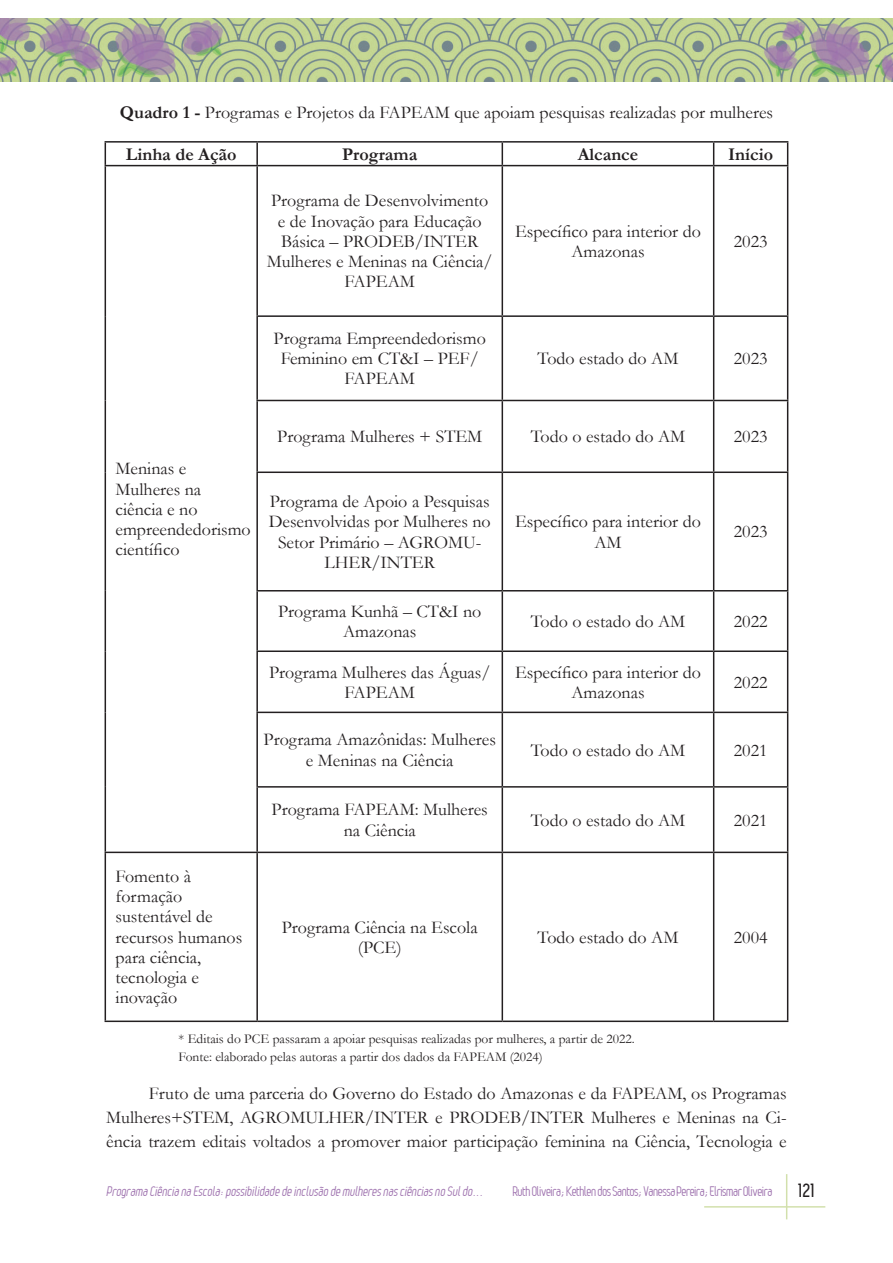
<style>
.page{position:relative;width:893px;height:1263px;background:#fff}
.page>*{position:absolute;margin:0;border:0;box-sizing:border-box;transform-origin:0 0}
.Texto{font:18px/20.2px "Garamond";color:#231f20;text-align:center}
.Título_1-imgs{font:18px "Garamond";color:#231f20}
.t1{font:700 18px "Garamond";color:#231f20}
.t2{font:700 18px "Leger";color:#231f20}
.Fonte{font:13.5px "Garamond";color:#231f20}
.t3{font:italic 13.5px "Leger";color:#9f73af}
.t4{font:13.5px "Leger";letter-spacing:-.03em;color:#9f73af}
.s1{font-weight:700}
</style>
<div class="page">
<hr style="left:786px;top:1174px;width:1px;height:45px;background:#d2e0ac">
<hr style="left:704px;top:1206px;width:121px;height:1px;background:#d2e0ac">
<img style="left:0;top:18px;width:893px;height:64px">
<hr style="left:105px;top:141px;width:152px;height:2px;background:#231f20">
<svg style="left:105px;top:143px;width:1px;height:22px"></svg>
<hr style="left:257px;top:141px;width:245px;height:2px;background:#231f20">
<hr style="left:256px;top:143px;width:2px;height:22px;background:#231f20">
<hr style="left:502px;top:141px;width:212px;height:2px;background:#231f20">
<svg style="left:502px;top:143px;width:1px;height:22px"></svg>
<hr style="left:714px;top:141px;width:74px;height:2px;background:#231f20">
<svg style="left:713px;top:143px;width:1px;height:22px"></svg>
<svg style="left:787px;top:143px;width:1px;height:22px"></svg>
<hr style="left:105px;top:165px;width:152px;height:1px;background:#231f20">
<hr style="left:105px;top:166px;width:1px;height:150px;background:#231f20">
<hr style="left:257px;top:165px;width:245px;height:1px;background:#231f20">
<hr style="left:256px;top:166px;width:2px;height:149px;background:#231f20">
<hr style="left:502px;top:165px;width:212px;height:1px;background:#231f20">
<hr style="left:502px;top:166px;width:1px;height:149px;background:#231f20">
<hr style="left:714px;top:165px;width:74px;height:1px;background:#231f20">
<hr style="left:713px;top:166px;width:1px;height:149px;background:#231f20">
<hr style="left:787px;top:166px;width:1px;height:149px;background:#231f20">
<hr style="left:105px;top:316px;width:1px;height:84px;background:#231f20">
<hr style="left:256px;top:315px;width:246px;height:2px;background:#231f20">
<hr style="left:256px;top:317px;width:2px;height:83px;background:#231f20">
<hr style="left:502px;top:315px;width:212px;height:2px;background:#231f20">
<hr style="left:502px;top:317px;width:1px;height:83px;background:#231f20">
<hr style="left:714px;top:315px;width:74px;height:2px;background:#231f20">
<hr style="left:713px;top:317px;width:1px;height:83px;background:#231f20">
<hr style="left:787px;top:317px;width:1px;height:83px;background:#231f20">
<hr style="left:105px;top:400px;width:1px;height:72px;background:#231f20">
<hr style="left:256px;top:400px;width:246px;height:1px;background:#231f20">
<hr style="left:256px;top:401px;width:2px;height:70px;background:#231f20">
<hr style="left:502px;top:400px;width:212px;height:1px;background:#231f20">
<hr style="left:502px;top:401px;width:1px;height:70px;background:#231f20">
<hr style="left:714px;top:400px;width:74px;height:1px;background:#231f20">
<hr style="left:713px;top:401px;width:1px;height:70px;background:#231f20">
<hr style="left:787px;top:401px;width:1px;height:70px;background:#231f20">
<hr style="left:105px;top:472px;width:1px;height:119px;background:#231f20">
<hr style="left:256px;top:471px;width:246px;height:2px;background:#231f20">
<hr style="left:256px;top:473px;width:2px;height:117px;background:#231f20">
<hr style="left:502px;top:471px;width:212px;height:2px;background:#231f20">
<hr style="left:502px;top:473px;width:1px;height:117px;background:#231f20">
<hr style="left:714px;top:471px;width:74px;height:2px;background:#231f20">
<hr style="left:713px;top:473px;width:1px;height:117px;background:#231f20">
<hr style="left:787px;top:473px;width:1px;height:117px;background:#231f20">
<hr style="left:105px;top:591px;width:1px;height:60px;background:#231f20">
<hr style="left:256px;top:590px;width:246px;height:1px;background:#231f20">
<hr style="left:256px;top:591px;width:2px;height:59px;background:#231f20">
<hr style="left:502px;top:590px;width:212px;height:1px;background:#231f20">
<hr style="left:502px;top:591px;width:1px;height:59px;background:#231f20">
<hr style="left:714px;top:590px;width:74px;height:1px;background:#231f20">
<hr style="left:713px;top:591px;width:1px;height:59px;background:#231f20">
<hr style="left:787px;top:591px;width:1px;height:59px;background:#231f20">
<hr style="left:105px;top:651px;width:1px;height:61px;background:#231f20">
<hr style="left:256px;top:650px;width:246px;height:2px;background:#231f20">
<hr style="left:256px;top:652px;width:2px;height:60px;background:#231f20">
<hr style="left:502px;top:650px;width:212px;height:2px;background:#231f20">
<hr style="left:502px;top:652px;width:1px;height:60px;background:#231f20">
<hr style="left:714px;top:650px;width:74px;height:2px;background:#231f20">
<hr style="left:713px;top:652px;width:1px;height:60px;background:#231f20">
<hr style="left:787px;top:652px;width:1px;height:60px;background:#231f20">
<hr style="left:105px;top:712px;width:1px;height:75px;background:#231f20">
<hr style="left:256px;top:712px;width:246px;height:1px;background:#231f20">
<hr style="left:256px;top:713px;width:2px;height:73px;background:#231f20">
<hr style="left:502px;top:712px;width:212px;height:1px;background:#231f20">
<hr style="left:502px;top:713px;width:1px;height:73px;background:#231f20">
<hr style="left:714px;top:712px;width:74px;height:1px;background:#231f20">
<hr style="left:713px;top:713px;width:1px;height:73px;background:#231f20">
<hr style="left:787px;top:713px;width:1px;height:73px;background:#231f20">
<hr style="left:105px;top:787px;width:1px;height:65px;background:#231f20">
<hr style="left:256px;top:786px;width:246px;height:2px;background:#231f20">
<hr style="left:256px;top:788px;width:2px;height:64px;background:#231f20">
<hr style="left:502px;top:786px;width:212px;height:2px;background:#231f20">
<hr style="left:502px;top:788px;width:1px;height:64px;background:#231f20">
<hr style="left:714px;top:786px;width:74px;height:2px;background:#231f20">
<hr style="left:713px;top:788px;width:1px;height:64px;background:#231f20">
<hr style="left:787px;top:788px;width:1px;height:64px;background:#231f20">
<hr style="left:105px;top:852px;width:152px;height:1px;background:#231f20">
<hr style="left:105px;top:853px;width:1px;height:167px;background:#231f20">
<hr style="left:257px;top:852px;width:245px;height:1px;background:#231f20">
<hr style="left:256px;top:853px;width:2px;height:167px;background:#231f20">
<hr style="left:502px;top:852px;width:212px;height:1px;background:#231f20">
<hr style="left:502px;top:853px;width:1px;height:167px;background:#231f20">
<hr style="left:714px;top:852px;width:74px;height:1px;background:#231f20">
<hr style="left:713px;top:853px;width:1px;height:167px;background:#231f20">
<hr style="left:787px;top:853px;width:1px;height:167px;background:#231f20">
<hr style="left:105px;top:1020px;width:152px;height:2px;background:#231f20">
<hr style="left:257px;top:1020px;width:245px;height:2px;background:#231f20">
<hr style="left:502px;top:1020px;width:212px;height:2px;background:#231f20">
<hr style="left:714px;top:1020px;width:74px;height:2px;background:#231f20">
<p class="Título_1-imgs" style="left:120px;top:100px;width:655px"><span class="s1">Quadro 1 -</span> Programas e Projetos da FAPEAM que apoiam pesquisas realizadas por mulheres</p>
<p class="t1" style="left:126px;top:142px;width:112px">Linha de Ação</p>
<p class="t1" style="left:342px;top:142px;width:77px">Programa</p>
<p class="t1" style="left:578px;top:142px;width:62px">Alcance</p>
<p class="t1" style="left:728px;top:142px;width:46px">Início</p>
<p class="Texto" style="left:267px;top:190px;width:227px">Programa de Desenvolvimento e de Inovação para Educação<br>Básica – PRODEB/INTER<br>Mulheres e Meninas na Ciência/<br>FAPEAM</p>
<p class="Texto" style="left:274px;top:328px;width:214px">Programa Empreendedorismo<br>Feminino em CT&amp;I – PEF/<br>FAPEAM</p>
<p class="Texto" style="left:515px;top:220px;width:187px">Específico para interior do<br>Amazonas</p>
<p class="Texto" style="left:734px;top:231px;width:35px">2023</p>
<p class="Texto" style="left:538px;top:348px;width:142px">Todo estado do AM</p>
<p class="Texto" style="left:734px;top:348px;width:35px">2023</p>
<p class="Texto" style="left:116px;top:458px;width:137px;text-align:left">Meninas e<br>Mulheres na ciência e no empreendedorismo científico</p>
<p class="Texto" style="left:277px;top:426px;width:207px">Programa Mulheres + STEM</p>
<p class="Texto" style="left:531px;top:426px;width:156px">Todo o estado do AM</p>
<p class="Texto" style="left:734px;top:426px;width:35px">2023</p>
<p class="Texto" style="left:269px;top:491px;width:224px">Programa de Apoio a Pesquisas<br>Desenvolvidas por Mulheres no<br>Setor Primário – AGROMU-<br>LHER/INTER</p>
<p class="Texto" style="left:515px;top:511px;width:187px">Específico para interior do<br>AM</p>
<p class="Texto" style="left:734px;top:521px;width:35px">2023</p>
<p class="Texto" style="left:116px;top:866px;width:128px;text-align:left">Fomento à formação sustentável de recursos humanos para ciência, tecnologia e inovação</p>
<p class="Texto" style="left:278px;top:600px;width:205px">Programa Kunhã – CT&amp;I no<br>Amazonas</p>
<p class="Texto" style="left:531px;top:611px;width:156px">Todo o estado do AM</p>
<p class="Texto" style="left:734px;top:611px;width:35px">2022</p>
<p class="Texto" style="left:269px;top:661px;width:223px">Programa Mulheres das Águas/<br>FAPEAM</p>
<p class="Texto" style="left:515px;top:661px;width:187px">Específico para interior do<br>Amazonas</p>
<p class="Texto" style="left:734px;top:671px;width:35px">2022</p>
<p class="Texto" style="left:264px;top:729px;width:234px">Programa Amazônidas: Mulheres e Meninas na Ciência</p>
<p class="Texto" style="left:531px;top:739px;width:156px">Todo o estado do AM</p>
<p class="Texto" style="left:734px;top:739px;width:35px">2021</p>
<p class="Texto" style="left:272px;top:799px;width:218px">Programa FAPEAM: Mulheres na Ciência</p>
<p class="Texto" style="left:531px;top:809px;width:156px">Todo o estado do AM</p>
<p class="Texto" style="left:734px;top:809px;width:35px">2021</p>
<p class="Texto" style="left:282px;top:916px;width:197px">Programa Ciência na Escola (PCE)</p>
<p class="Texto" style="left:538px;top:926px;width:142px">Todo estado do AM</p>
<p class="Texto" style="left:734px;top:926px;width:35px">2004</p>
<p class="Fonte" style="left:179px;top:1029px;width:458px">* Editais do PCE passaram a apoiar pesquisas realizadas por mulheres, a partir de 2022.</p>
<p class="Fonte" style="left:179px;top:1047px;width:366px">Fonte: elaborado pelas autoras a partir dos dados da FAPEAM (2024)</p>
<p class="Texto" style="left:106px;top:1081px;width:682px;line-height:24px;text-align:justify;text-indent:43px">Fruto de uma parceria do Governo do Estado do Amazonas e da FAPEAM, os Programas Mulheres+STEM, AGROMULHER/INTER e PRODEB/INTER Mulheres e Meninas na Ci&shy;ência trazem editais voltados a promover maior participação feminina na Ciência, Tecnologia e</p>
<p class="t3" style="left:106px;top:1183px;width:381px">ProgramaCiêncianaEscola:possibilidadedeinclusão demulheresnasciênciasno Suldo...</p>
<p class="t4" style="left:513px;top:1183px;width:261px">Ruth Oliveira; Kethlen dos Santos; Vanessa Pereira; Elrismar Oliveira</p>
<p class="t2" style="left:798px;top:1180px;width:18px">121</p>
</div>
